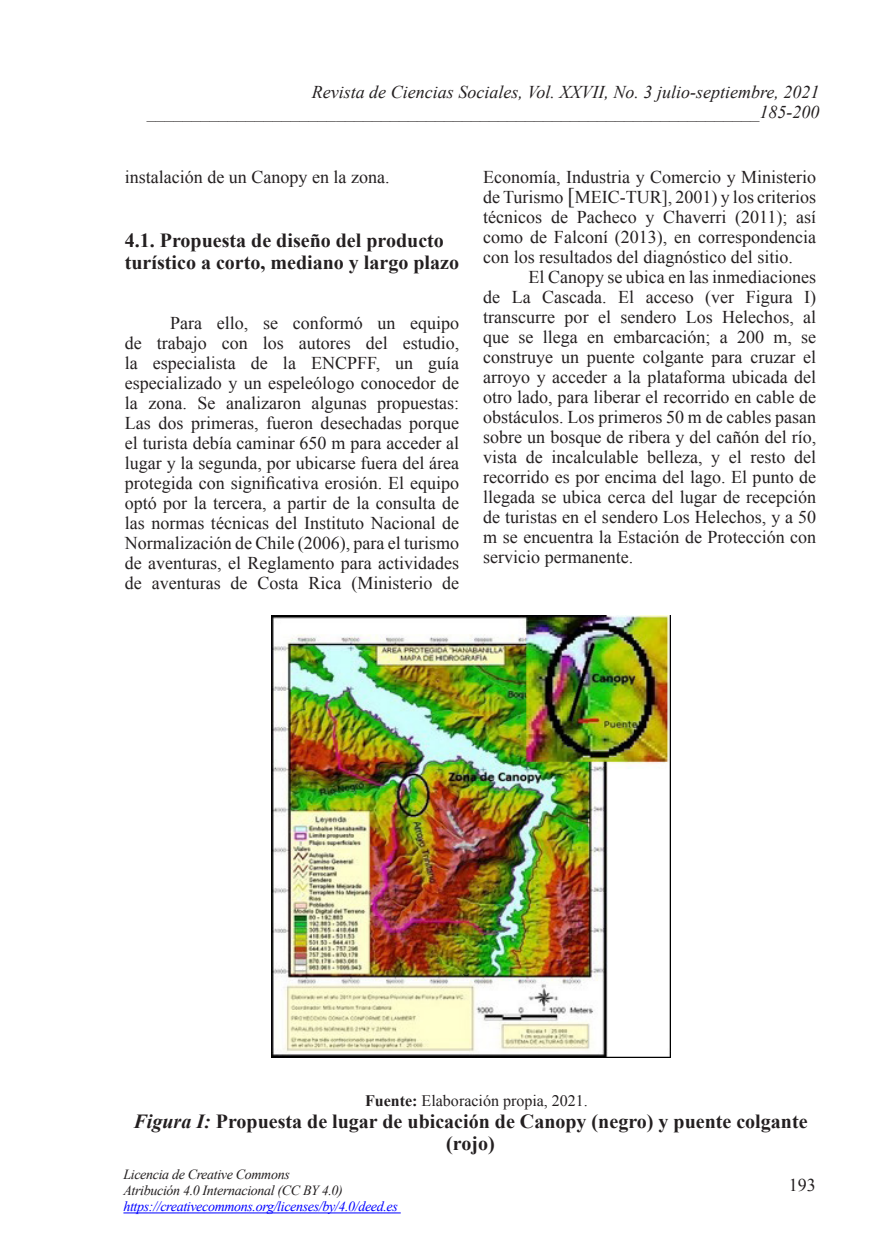
<style>
.page{position:relative;width:874px;height:1259px;background:#fff}
.page>*{position:absolute;margin:0;border:0;box-sizing:border-box;transform-origin:0 0}
.a_titulo-tabla{font:700 20px/22px "Times New Roman";color:#231f20;text-align:center}
.a_titulo1{font:700 20px/22px "Times New Roman";color:#231f20}
.a_contenido{font:18px/20px "Times New Roman";color:#231f20;text-align:justify}
.t1{font:italic 18px/20px "Times New Roman";color:#231f20;text-align:right}
.Párrafo_de_lista{font:16px "Times New Roman";color:#231f20}
.t2{font:italic 14px/16px "Times New Roman";letter-spacing:-.025em;color:#231f20}
.t3{font:italic 14px "Times New Roman";letter-spacing:-.025em;color:#00f}
.s1{font-size:22px}
.s2{font-weight:700}
.s3{font-style:italic}
</style>
<div class="page">
<hr style="left:123px;top:1212px;width:277px;height:1px;background:#00f">
<img style="left:271px;top:615px;width:398px;height:442px">
<p class="t1" style="left:147px;top:81px;width:673px">Revista de Ciencias Sociales, Vol. XXVII, No. 3 julio-septiembre, 2021 ____________________________________________________________________185-200</p>
<p class="a_contenido" style="left:125px;top:166px;width:266px">instalación de un Canopy en la zona.</p>
<p class="a_titulo1" style="left:125px;top:228px;width:335px">4.1. Propuesta de diseño del producto turístico a corto, mediano y largo plazo</p>
<p class="a_contenido" style="left:125px;top:312px;width:336px;text-indent:45px">Para ello, se conformó un equipo de trabajo con los autores del estudio, la especialista de la ENCPFF, un guía especializado y un espeleólogo conocedor de la zona. Se analizaron algunas propuestas:<br>Las dos primeras, fueron desechadas porque el turista debía caminar 650 m para acceder al lugar y la segunda, por ubicarse fuera del área protegida con significativa erosión. El equipo optó por la tercera, a partir de la consulta de las normas técnicas del Instituto Nacional de Normalización de Chile (2006), para el turismo de aventuras, el Reglamento para actividades de aventuras de Costa Rica (Ministerio de</p>
<p class="a_contenido" style="left:483px;top:166px;width:334px">Economía, Industria y Comercio y Ministerio de Turismo <span class="s1">[</span>MEIC-TUR], 2001) y los criterios técnicos de Pacheco y Chaverri (2011); así como de Falconí (2013), en correspondencia con los resultados del diagnóstico del sitio.</p>
<p class="a_contenido" style="left:483px;top:266px;width:334px;text-indent:45px">El Canopy se ubica en las inmediaciones de La Cascada. El acceso (ver Figura I) transcurre por el sendero Los Helechos, al que se llega en embarcación; a 200 m, se construye un puente colgante para cruzar el arroyo y acceder a la plataforma ubicada del otro lado, para liberar el recorrido en cable de obstáculos. Los primeros 50 m de cables pasan sobre un bosque de ribera y del cañón del río, vista de incalculable belleza, y el resto del recorrido es por encima del lago. El punto de llegada se ubica cerca del lugar de recepción de turistas en el sendero Los Helechos, y a 50 m se encuentra la Estación de Protección con servicio permanente.</p>
<p class="Párrafo_de_lista" style="left:365px;top:1089px;width:224px"><span class="s2">Fuente:</span> Elaboración propia, 2021.</p>
<p class="a_titulo-tabla" style="left:133px;top:1109px;width:675px"><span class="s3">Figura I:</span> Propuesta de lugar de ubicación de Canopy (negro) y puente colgante (rojo)</p>
<p class="t2" style="left:123px;top:1166px;width:221px">Licencia de Creative Commons<br>Atribución 4.0 Internacional (CC BY 4.0)</p>
<p class="t3" style="left:123px;top:1197px;width:276px">https://creativecommons.org/licenses/by/4.0/deed.es</p>
<p class="a_contenido" style="left:788px;top:1175px;width:28px">193</p>
</div>
